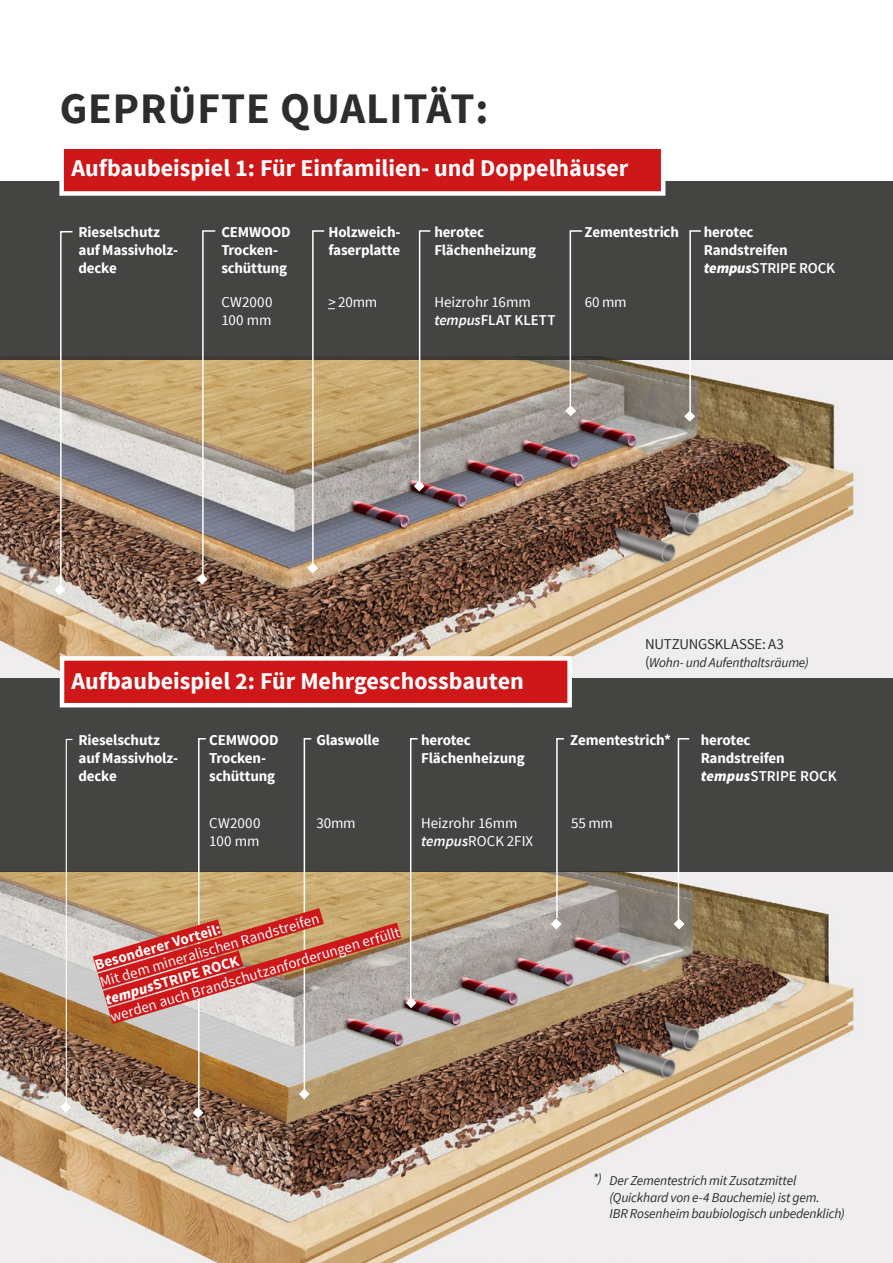
<style>
.page{position:relative;width:893px;height:1263px;background:#fff}
.page>*{position:absolute;margin:0;border:0;box-sizing:border-box;transform-origin:0 0}
.t1{font:700 43.5px "Source Sans Pro";letter-spacing:.02em;color:#2d2d2c}
.t2{font:700 24px "Source Sans Pro";color:#fff}
.t3{font:700 15px/18px "Source Sans Pro";letter-spacing:-.015em;color:#fff}
.t4{font:15px/18px "Source Sans Pro";color:#fff}
.t5{font:15px/18px "Source Sans Pro";letter-spacing:.02em;color:#fff}
.t6{font:15px "Source Sans Pro";letter-spacing:-.015em;color:#2d2d2c}
.t7{font:italic 13.5px/16.5px "Source Sans Pro";letter-spacing:-.015em;color:#2d2d2c}
.s1{font-weight:900;font-style:italic}
.s2{font-weight:600}
.s3{font-weight:600;font-style:italic}
.s4{font-style:normal;font-size:15px}
.s5{font-weight:700}
</style>
<div class="page">
<img style="left:0;top:360px;width:893px;height:318px">
<img style="left:0;top:872px;width:893px;height:391px">
<div style="left:0;top:181px;width:893px;height:179px;background:#444443"></div>
<div style="left:59px;top:144px;width:606px;height:52px;background:#cd1719;border:4px solid #fff"></div>
<div style="left:0;top:678px;width:893px;height:194px;background:#444443"></div>
<div style="left:60px;top:656px;width:512px;height:51px;background:#cd1719;border:4px solid #fff"></div>
<svg style="left:197px;top:230px;width:20px;height:354px"></svg>
<img style="left:54px;top:231px;width:20px;height:364px">
<svg style="left:414px;top:230px;width:18px;height:261px"></svg>
<svg style="left:565px;top:230px;width:19px;height:186px"></svg>
<svg style="left:674px;top:738px;width:17px;height:191px"></svg>
<svg style="left:60px;top:738px;width:360px;height:380px"></svg>
<svg style="left:307px;top:230px;width:28px;height:343px"></svg>
<svg style="left:684px;top:230px;width:18px;height:192px"></svg>
<svg style="left:551px;top:738px;width:14px;height:191px"></svg>
<h1 class="t1" style="left:60px;top:80px;width:430px">GEPRÜFTE QUALITÄT:</h1>
<h2 class="t2" style="left:72px;top:153px;width:558px">Aufbaubeispiel 1: Für Einfamilien- und Doppelhäuser</h2>
<p class="t3" style="left:79px;top:224px;width:101px">Rieselschutz auf Massivholz&shy;decke</p>
<p class="t3" style="left:221px;top:224px;width:71px">CEMWOOD<br>Trocken&shy;schüttung</p>
<p class="t3" style="left:328px;top:224px;width:74px">Holzweich&shy;faserplatte</p>
<p class="t3" style="left:434px;top:224px;width:103px">herotec<br>Flächenheizung</p>
<p class="t3" style="left:584px;top:224px;width:96px">Zementestrich</p>
<p class="t3" style="left:704px;top:224px;width:133px">herotec<br>Randstreifen <span class="s1">tempus</span><span class="s2">STRIPE ROCK</span></p>
<p class="t5" style="left:221px;top:294px;width:53px">CW2000<br>100 mm</p>
<p class="t4" style="left:328px;top:294px;width:50px">&gt; 20mm</p>
<p class="t4" style="left:434px;top:294px;width:123px">Heizrohr 16mm <span class="s3">tempus</span><span class="s2">FLAT KLETT</span></p>
<p class="t4" style="left:585px;top:294px;width:43px">60 mm</p>
<h2 class="t2" style="left:72px;top:666px;width:454px">Aufbaubeispiel 2: Für Mehrgeschossbauten</h2>
<p class="t6" style="left:645px;top:635px;width:140px">NUTZUNGSKLASSE: A3</p>
<p class="t7" style="left:645px;top:654px;width:165px"><span class="s4">(</span>Wohn- und Aufenthaltsräume)</p>
<p class="t3" style="left:79px;top:731px;width:101px">Rieselschutz auf Massivholz&shy;decke</p>
<p class="t3" style="left:209px;top:731px;width:71px">CEMWOOD<br>Trocken&shy;schüttung</p>
<p class="t3" style="left:316px;top:731px;width:65px">Glaswolle</p>
<p class="t3" style="left:421px;top:731px;width:105px">herotec<br>Flächenheizung</p>
<p class="t3" style="left:570px;top:731px;width:102px">Zementestrich*</p>
<p class="t3" style="left:701px;top:731px;width:138px">herotec<br>Randstreifen <span class="s1">tempus</span><span class="s2">STRIPE ROCK</span></p>
<p class="t5" style="left:209px;top:815px;width:53px">CW2000<br>100 mm</p>
<p class="t4" style="left:316px;top:815px;width:41px">30mm</p>
<p class="t4" style="left:421px;top:815px;width:114px">Heizrohr 16mm <span class="s3">tempus</span>ROCK 2FIX</p>
<p class="t4" style="left:571px;top:815px;width:43px">55 mm</p>
<p class="t4" style="left:98px;top:975px;width:303px;rotate:-17deg">Mit dem mineralischen Randstreifen <span class="s1">tempus</span><span class="s5">STRIPE ROCK<br></span>werden auch Brandschutzanforderungen erfüllt</p>
<p class="t3" style="left:93px;top:958px;width:132px;rotate:-17deg">Besonderer Vorteil:</p>
<p class="t7" style="left:593px;top:1170px;width:10px">*)</p>
<p class="t7" style="left:609px;top:1172px;width:237px">Der Zementestrich mit Zusatzmittel (Quickhard von e-4 Bauchemie) ist gem.<br>IBR Rosenheim baubiologisch unbedenklich)</p>
</div>
